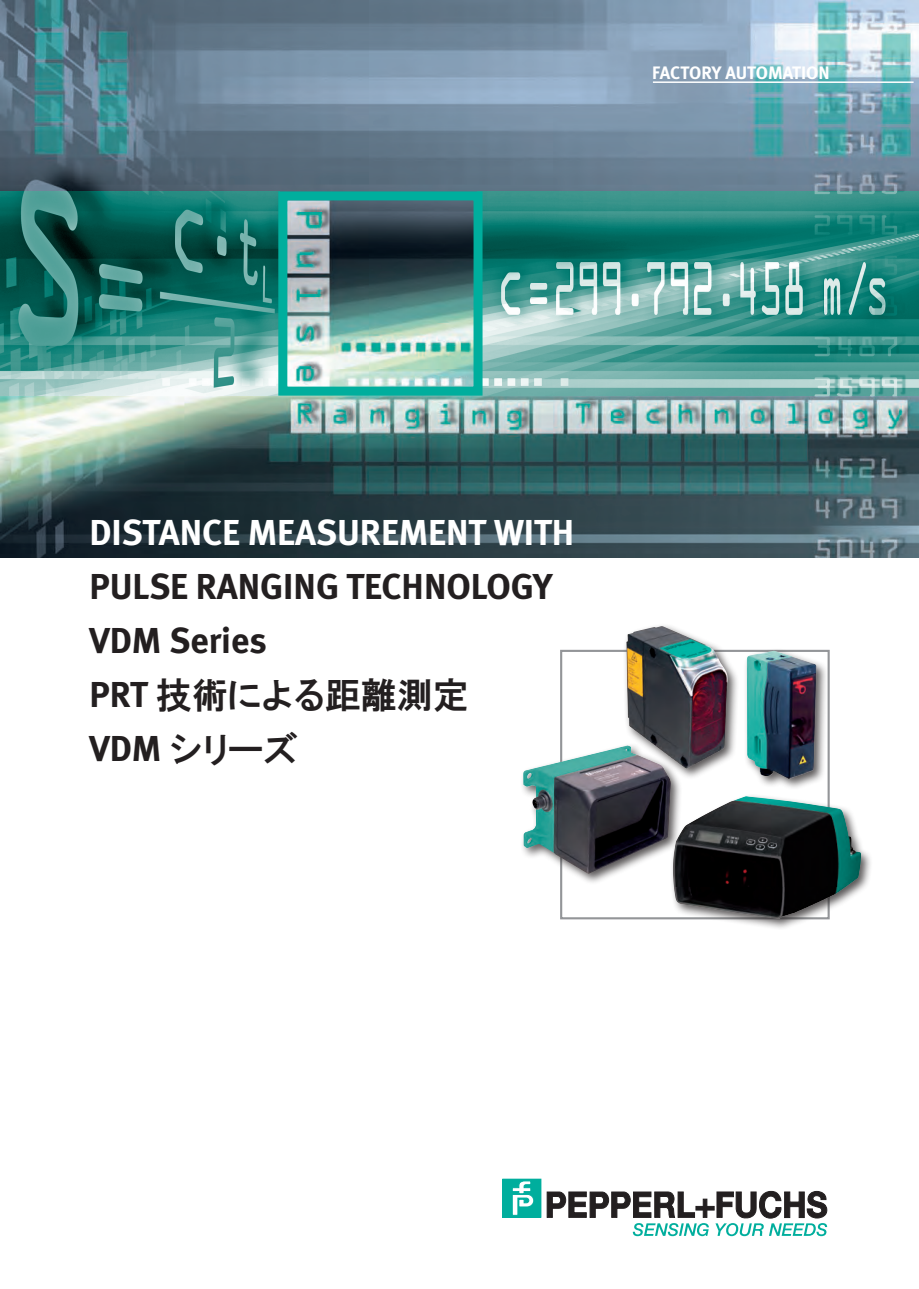
<style>
.page{position:relative;width:919px;height:1289px;background:#fff}
.page>*{position:absolute;margin:0;border:0;box-sizing:border-box;transform-origin:0 0}
.t1{font:700 36px/54px "Meta";color:#231f20}
.t2{font:700 36px "Meta";color:#fff}
.t3{font:36px/54px "HGP Gothic E";color:#231f20}
.t4{font:700 18px "Meta";color:#fff}
.s1{font-family:"Meta";font-weight:700}
</style>
<div class="page">
<div style="left:503px;top:1179px;width:38px;height:38px;background:#00ae9d"></div>
<div style="left:502px;top:1178px;width:39px;height:39px;border:1px solid #00ae9d"></div>
<svg style="left:512px;top:1181px;width:22px;height:34px"></svg>
<hr style="left:695px;top:1206px;width:19px;height:4px;background:#231f20">
<svg style="left:547px;top:1191px;width:161px;height:45px"></svg>
<svg style="left:715px;top:1191px;width:112px;height:45px"></svg>
<img style="left:0;top:0;width:918px;height:557px">
<div style="left:668px;top:792px;width:204px;height:138px;background:#231f20;opacity:.75"></div>
<img style="left:672px;top:796px;width:189px;height:123px">
<div style="left:742px;top:647px;width:86px;height:143px;background:#231f20;opacity:.75"></div>
<img style="left:746px;top:650px;width:70px;height:129px">
<div style="left:519px;top:741px;width:163px;height:143px;background:#231f20;opacity:.75"></div>
<img style="left:523px;top:745px;width:148px;height:129px">
<div style="left:622px;top:622px;width:117px;height:157px;background:#231f20;opacity:.75"></div>
<img style="left:626px;top:626px;width:101px;height:143px">
<img style="left:0;top:192px;width:279px;height:204px">
<img style="left:477px;top:192px;width:441px;height:204px">
<hr style="left:652px;top:81px;width:261px;height:2px;background:#fff">
<div style="left:278px;top:191px;width:204px;height:204px;border:9px solid #00ae9d"></div>
<p class="t4" style="left:652px;top:62px;width:179px">FACTORY AUTOMATION</p>
<p class="t2" style="left:89px;top:510px;width:486px">DISTANCE MEASUREMENT WITH</p>
<p class="t1" style="left:89px;top:559px;width:464px">PULSE RANGING TECHNOLOGY<br>VDM Series</p>
<p class="t3" style="left:89px;top:667px;width:381px"><span class="s1">PRT</span> 技術による距離測定<br><span class="s1">VDM</span> シリーズ</p>
</div>
